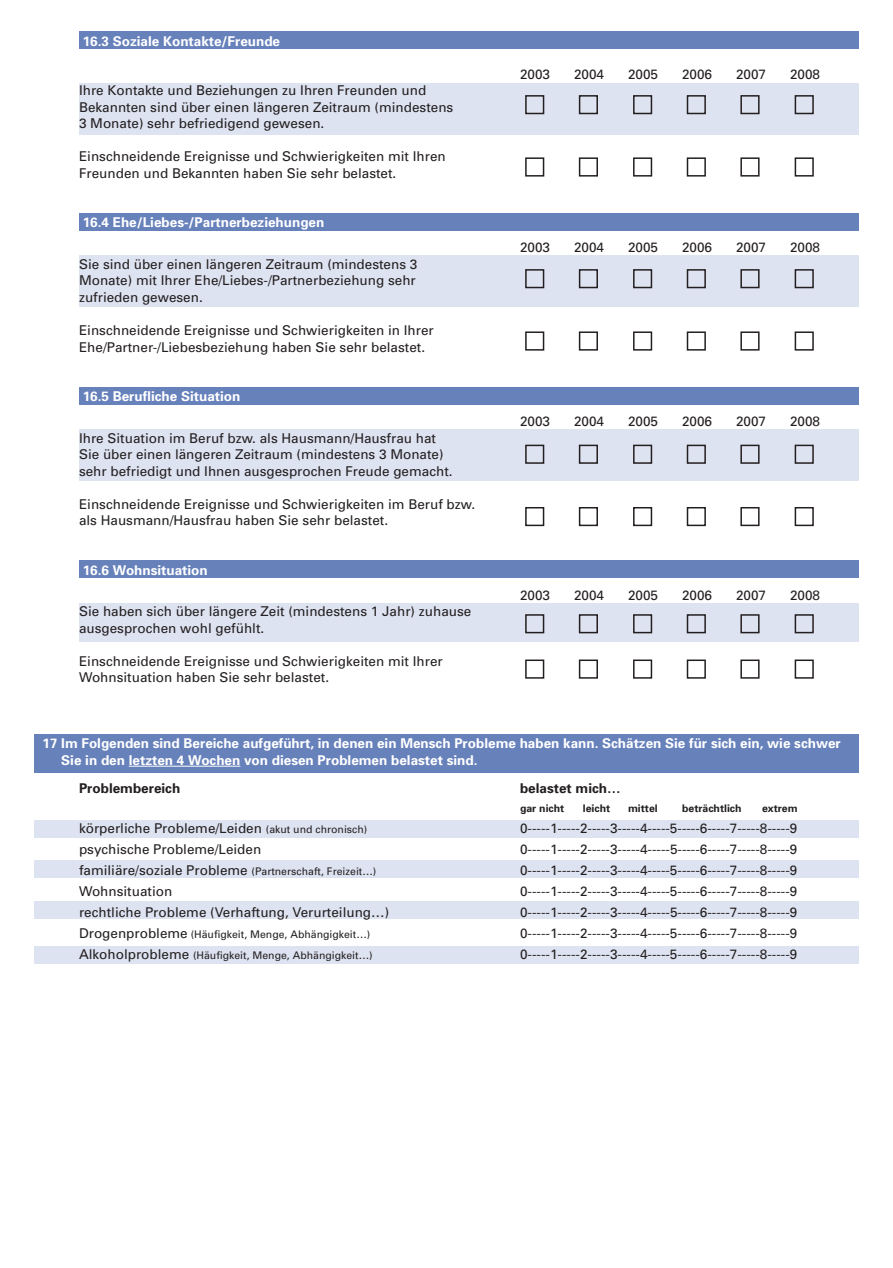
<style>
.page{position:relative;width:893px;height:1268px;background:#fff}
.page>*{position:absolute;margin:0;border:0;box-sizing:border-box;transform-origin:0 0}
.t1{font:13.5px/16.5px "Univers";color:#231f20}
.t2{font:700 13.5px/16.5px "Univers";color:#fff}
.t3{font:700 13.5px "Univers";color:#231f20}
.t4{font:10.5px "Univers";color:#231f20}
.t5{font:700 10.5px "Univers";color:#231f20}
.s1{font-size:10.5px}
.s2{font-size:13.5px}
</style>
<div class="page">
<div style="left:79px;top:603px;width:780px;height:38px;background:#dee3f1"></div>
<div style="left:79px;top:429px;width:780px;height:51px;background:#dee3f1"></div>
<div style="left:79px;top:256px;width:780px;height:51px;background:#dee3f1"></div>
<div style="left:79px;top:83px;width:780px;height:51px;background:#dee3f1"></div>
<div style="left:34px;top:946px;width:825px;height:17px;background:#dee3f1"></div>
<div style="left:34px;top:901px;width:825px;height:17px;background:#dee3f1"></div>
<div style="left:34px;top:860px;width:825px;height:17px;background:#dee3f1"></div>
<div style="left:34px;top:820px;width:825px;height:17px;background:#dee3f1"></div>
<div style="left:34px;top:734px;width:825px;height:38px;background:#6781bb"></div>
<div style="left:79px;top:561px;width:780px;height:17px;background:#6781bb"></div>
<div style="left:79px;top:387px;width:780px;height:17px;background:#6781bb"></div>
<div style="left:79px;top:214px;width:780px;height:17px;background:#6781bb"></div>
<div style="left:79px;top:32px;width:780px;height:17px;background:#6781bb"></div>
<hr style="left:129px;top:765px;width:111px;height:1px;background:#fff">
<div style="left:525px;top:95px;width:19px;height:19px;border:2px solid #231f20"></div>
<div style="left:579px;top:95px;width:19px;height:19px;border:2px solid #231f20"></div>
<div style="left:633px;top:95px;width:19px;height:19px;border:2px solid #231f20"></div>
<div style="left:687px;top:95px;width:19px;height:19px;border:2px solid #231f20"></div>
<div style="left:740px;top:95px;width:20px;height:19px;border:2px solid #231f20"></div>
<div style="left:795px;top:95px;width:19px;height:19px;border:2px solid #231f20"></div>
<div style="left:525px;top:157px;width:19px;height:19px;border:2px solid #231f20"></div>
<div style="left:579px;top:157px;width:19px;height:19px;border:2px solid #231f20"></div>
<div style="left:633px;top:157px;width:19px;height:19px;border:2px solid #231f20"></div>
<div style="left:687px;top:157px;width:19px;height:19px;border:2px solid #231f20"></div>
<div style="left:740px;top:157px;width:20px;height:19px;border:2px solid #231f20"></div>
<div style="left:795px;top:157px;width:19px;height:19px;border:2px solid #231f20"></div>
<div style="left:525px;top:269px;width:19px;height:19px;border:2px solid #231f20"></div>
<div style="left:579px;top:269px;width:19px;height:19px;border:2px solid #231f20"></div>
<div style="left:633px;top:269px;width:19px;height:19px;border:2px solid #231f20"></div>
<div style="left:687px;top:269px;width:19px;height:19px;border:2px solid #231f20"></div>
<div style="left:740px;top:269px;width:20px;height:19px;border:2px solid #231f20"></div>
<div style="left:795px;top:269px;width:19px;height:19px;border:2px solid #231f20"></div>
<div style="left:525px;top:331px;width:19px;height:19px;border:2px solid #231f20"></div>
<div style="left:579px;top:331px;width:19px;height:19px;border:2px solid #231f20"></div>
<div style="left:633px;top:331px;width:19px;height:19px;border:2px solid #231f20"></div>
<div style="left:687px;top:331px;width:19px;height:19px;border:2px solid #231f20"></div>
<div style="left:740px;top:331px;width:20px;height:19px;border:2px solid #231f20"></div>
<div style="left:795px;top:331px;width:19px;height:19px;border:2px solid #231f20"></div>
<div style="left:525px;top:444px;width:19px;height:19px;border:2px solid #231f20"></div>
<div style="left:579px;top:444px;width:19px;height:19px;border:2px solid #231f20"></div>
<div style="left:633px;top:444px;width:19px;height:19px;border:2px solid #231f20"></div>
<div style="left:687px;top:444px;width:19px;height:19px;border:2px solid #231f20"></div>
<div style="left:740px;top:444px;width:20px;height:19px;border:2px solid #231f20"></div>
<div style="left:795px;top:444px;width:19px;height:19px;border:2px solid #231f20"></div>
<div style="left:525px;top:507px;width:19px;height:19px;border:2px solid #231f20"></div>
<div style="left:579px;top:507px;width:19px;height:19px;border:2px solid #231f20"></div>
<div style="left:633px;top:507px;width:19px;height:19px;border:2px solid #231f20"></div>
<div style="left:687px;top:507px;width:19px;height:19px;border:2px solid #231f20"></div>
<div style="left:740px;top:507px;width:20px;height:19px;border:2px solid #231f20"></div>
<div style="left:795px;top:507px;width:19px;height:19px;border:2px solid #231f20"></div>
<div style="left:525px;top:614px;width:19px;height:19px;border:2px solid #231f20"></div>
<div style="left:579px;top:614px;width:19px;height:19px;border:2px solid #231f20"></div>
<div style="left:633px;top:614px;width:19px;height:19px;border:2px solid #231f20"></div>
<div style="left:687px;top:614px;width:19px;height:19px;border:2px solid #231f20"></div>
<div style="left:740px;top:614px;width:20px;height:19px;border:2px solid #231f20"></div>
<div style="left:795px;top:614px;width:19px;height:19px;border:2px solid #231f20"></div>
<div style="left:525px;top:659px;width:19px;height:19px;border:2px solid #231f20"></div>
<div style="left:579px;top:659px;width:19px;height:19px;border:2px solid #231f20"></div>
<div style="left:633px;top:659px;width:19px;height:19px;border:2px solid #231f20"></div>
<div style="left:687px;top:659px;width:19px;height:19px;border:2px solid #231f20"></div>
<div style="left:740px;top:659px;width:20px;height:19px;border:2px solid #231f20"></div>
<div style="left:795px;top:659px;width:19px;height:19px;border:2px solid #231f20"></div>
<p class="t2" style="left:83px;top:34px;width:199px">16.3 Soziale Kontakte/Freunde</p>
<p class="t1" style="left:79px;top:83px;width:376px">Ihre Kontakte und Beziehungen zu Ihren Freunden und<br>Bekannten sind über einen längeren Zeitraum (mindestens<br>3 Monate) sehr befriedigend gewesen.</p>
<p class="t1" style="left:79px;top:149px;width:368px">Einschneidende Ereignisse und Schwierigkeiten mit Ihren<br>Freunden und Bekannten haben Sie sehr belastet.</p>
<p class="t2" style="left:83px;top:215px;width:243px">16.4 Ehe/Liebes-/Partnerbeziehungen</p>
<p class="t1" style="left:79px;top:257px;width:340px;text-align:justify">Sie sind über einen längeren Zeitraum (mindestens 3<br>Monate) mit Ihrer Ehe/Liebes-/Partnerbeziehung sehr zufrieden gewesen.</p>
<p class="t1" style="left:79px;top:323px;width:356px">Einschneidende Ereignisse und Schwierigkeiten in Ihrer<br>Ehe/Partner-/Liebesbeziehung haben Sie sehr belastet.</p>
<p class="t2" style="left:83px;top:389px;width:159px">16.5 Berufliche Situation</p>
<p class="t1" style="left:79px;top:430px;width:375px">Ihre Situation im Beruf bzw. als Hausmann/Hausfrau hat<br>Sie über einen längeren Zeitraum (mindestens 3 Monate) sehr befriedigt und Ihnen ausgesprochen Freude gemacht.</p>
<p class="t1" style="left:79px;top:496px;width:398px">Einschneidende Ereignisse und Schwierigkeiten im Beruf bzw. als Hausmann/Hausfrau haben Sie sehr belastet.</p>
<p class="t2" style="left:83px;top:562px;width:127px">16.6 Wohnsituation</p>
<p class="t1" style="left:79px;top:604px;width:394px">Sie haben sich über längere Zeit (mindestens 1 Jahr) zuhause ausgesprochen wohl gefühlt.</p>
<p class="t1" style="left:79px;top:653px;width:365px">Einschneidende Ereignisse und Schwierigkeiten mit Ihrer<br>Wohnsituation haben Sie sehr belastet.</p>
<p class="t1" style="left:520px;top:67px;width:32px">2003</p>
<p class="t1" style="left:574px;top:67px;width:32px">2004</p>
<p class="t1" style="left:628px;top:67px;width:32px">2005</p>
<p class="t1" style="left:682px;top:67px;width:32px">2006</p>
<p class="t1" style="left:736px;top:67px;width:32px">2007</p>
<p class="t1" style="left:790px;top:67px;width:32px">2008</p>
<p class="t1" style="left:520px;top:240px;width:32px">2003</p>
<p class="t1" style="left:574px;top:240px;width:32px">2004</p>
<p class="t1" style="left:628px;top:240px;width:32px">2005</p>
<p class="t1" style="left:682px;top:240px;width:32px">2006</p>
<p class="t1" style="left:736px;top:240px;width:32px">2007</p>
<p class="t1" style="left:790px;top:240px;width:32px">2008</p>
<p class="t1" style="left:520px;top:414px;width:32px">2003</p>
<p class="t1" style="left:574px;top:414px;width:32px">2004</p>
<p class="t1" style="left:628px;top:414px;width:32px">2005</p>
<p class="t1" style="left:682px;top:414px;width:32px">2006</p>
<p class="t1" style="left:736px;top:414px;width:32px">2007</p>
<p class="t1" style="left:790px;top:414px;width:32px">2008</p>
<p class="t1" style="left:520px;top:587px;width:32px">2003</p>
<p class="t1" style="left:574px;top:587px;width:32px">2004</p>
<p class="t1" style="left:628px;top:587px;width:32px">2005</p>
<p class="t1" style="left:682px;top:587px;width:32px">2006</p>
<p class="t1" style="left:736px;top:587px;width:32px">2007</p>
<p class="t1" style="left:790px;top:587px;width:32px">2008</p>
<p class="t2" style="left:61px;top:736px;width:781px;text-indent:-19px">17 Im Folgenden sind Bereiche aufgeführt, in denen ein Mensch Probleme haben kann. Schätzen Sie für sich ein, wie schwer<br>Sie in den letzten 4 Wochen von diesen Problemen belastet sind.</p>
<p class="t3" style="left:79px;top:783px;width:103px">Problembereich</p>
<p class="t3" style="left:520px;top:783px;width:102px">belastet mich…</p>
<p class="t5" style="left:520px;top:804px;width:46px">gar nicht</p>
<p class="t5" style="left:583px;top:804px;width:29px">leicht</p>
<p class="t5" style="left:628px;top:804px;width:31px">mittel</p>
<p class="t5" style="left:682px;top:804px;width:61px">beträchtlich</p>
<p class="t5" style="left:762px;top:804px;width:37px">extrem</p>
<p class="t1" style="left:79px;top:821px;width:290px">körperliche Probleme/Leiden <span class="s1">(akut und chronisch)</span></p>
<p class="t1" style="left:520px;top:821px;width:279px">0-----1-----2-----3-----4-----5-----6-----7-----8-----9</p>
<p class="t1" style="left:79px;top:842px;width:184px">psychische Probleme/Leiden</p>
<p class="t1" style="left:520px;top:842px;width:279px">0-----1-----2-----3-----4-----5-----6-----7-----8-----9</p>
<p class="t1" style="left:79px;top:863px;width:299px">familiäre/soziale Probleme <span class="s1">(Partnerschaft, Freizeit…)</span></p>
<p class="t1" style="left:520px;top:863px;width:279px">0-----1-----2-----3-----4-----5-----6-----7-----8-----9</p>
<p class="t1" style="left:79px;top:884px;width:95px">Wohnsituation</p>
<p class="t1" style="left:520px;top:884px;width:279px">0-----1-----2-----3-----4-----5-----6-----7-----8-----9</p>
<p class="t1" style="left:79px;top:905px;width:312px">rechtliche Probleme (Verhaftung, Verurteilung…)</p>
<p class="t1" style="left:520px;top:905px;width:279px">0-----1-----2-----3-----4-----5-----6-----7-----8-----9</p>
<p class="t4" style="left:79px;top:930px;width:293px"><span class="s2">Drogenprobleme</span> (Häufigkeit, Menge, Abhängigkeit…)</p>
<p class="t1" style="left:520px;top:926px;width:279px">0-----1-----2-----3-----4-----5-----6-----7-----8-----9</p>
<p class="t4" style="left:79px;top:951px;width:295px"><span class="s2">Alkoholprobleme</span> (Häufigkeit, Menge, Abhängigkeit…)</p>
<p class="t1" style="left:520px;top:947px;width:279px">0-----1-----2-----3-----4-----5-----6-----7-----8-----9</p>
</div>
